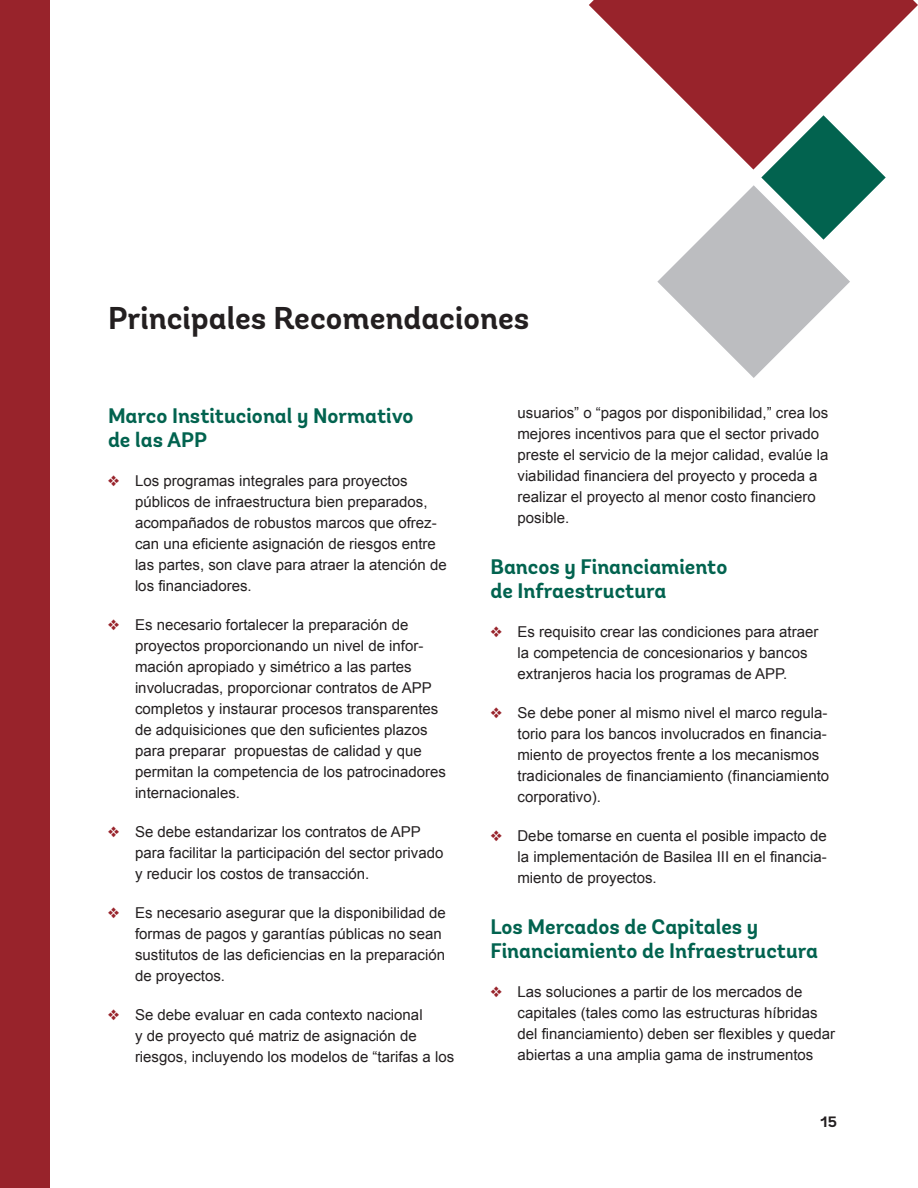
<style>
.page{position:relative;width:918px;height:1188px;background:#fff}
.page>*{position:absolute;margin:0;border:0;box-sizing:border-box;transform-origin:0 0}
.t1{font:700 31.5px "Andes";color:#231f20}
.t2{font:700 21px/24px "Andes";color:#02634f}
.t3{font:15px/21px "Arial";color:#231f20}
.t4{font:700 15px "Andes";color:#231f20}
.s1{color:#98232b}
</style>
<div class="page">
<svg style="left:589px;top:0;width:329px;height:115px;fill:#98232b"></svg>
<svg style="left:657px;top:115px;width:229px;height:263px"></svg>
<div style="left:0;top:0;width:50px;height:1188px;background:#98232b"></div>
<h1 class="t1" style="left:108px;top:299px;width:423px">Principales Recomendaciones</h1>
<h2 class="t2" style="left:108px;top:404px;width:307px">Marco Institucional y Normativo de las APP</h2>
<p class="t3" style="left:135px;top:470px;width:313px;text-indent:-27px"><span class="s1">❖</span> Los programas integrales para proyectos públicos de infraestructura bien preparados, acompañados de robustos marcos que ofrez&shy;can una eficiente asignación de riesgos entre las partes, son clave para atraer la atención de los financiadores.</p>
<p class="t3" style="left:135px;top:614px;width:312px;text-indent:-27px"><span class="s1">❖</span> Es necesario fortalecer la preparación de proyectos proporcionando un nivel de infor&shy;mación apropiado y simétrico a las partes involucradas, proporcionar contratos de APP completos y instaurar procesos transparentes de adquisiciones que den suficientes plazos para preparar propuestas de calidad y que permitan la competencia de los patrocinadores internacionales.</p>
<p class="t3" style="left:135px;top:821px;width:310px;text-indent:-27px"><span class="s1">❖</span> Se debe estandarizar los contratos de APP para facilitar la participación del sector privado y reducir los costos de transacción.</p>
<p class="t3" style="left:135px;top:902px;width:312px;text-indent:-27px"><span class="s1">❖</span> Es necesario asegurar que la disponibilidad de formas de pagos y garantías públicas no sean sustitutos de las deficiencias en la preparación de proyectos.</p>
<p class="t3" style="left:135px;top:1004px;width:321px;text-indent:-27px"><span class="s1">❖</span> Se debe evaluar en cada contexto nacional<br>y de proyecto qué matriz de asignación de riesgos, incluyendo los modelos de “tarifas a los</p>
<p class="t3" style="left:518px;top:402px;width:312px">usuarios” o “pagos por disponibilidad,” crea los mejores incentivos para que el sector privado preste el servicio de la mejor calidad, evalúe la viabilidad financiera del proyecto y proceda a realizar el proyecto al menor costo financiero posible.</p>
<h2 class="t2" style="left:490px;top:555px;width:238px">Bancos y Financiamiento de Infraestructura</h2>
<p class="t3" style="left:518px;top:621px;width:302px;text-indent:-27px"><span class="s1">❖</span> Es requisito crear las condiciones para atraer la competencia de concesionarios y bancos extranjeros hacia los programas de APP.</p>
<p class="t3" style="left:518px;top:702px;width:313px;text-indent:-27px"><span class="s1">❖</span> Se debe poner al mismo nivel el marco regula&shy;torio para los bancos involucrados en financia&shy;miento de proyectos frente a los mecanismos tradicionales de financiamiento (financiamiento corporativo).</p>
<p class="t3" style="left:518px;top:825px;width:311px;text-align:justify;text-indent:-27px"><span class="s1">❖</span> Debe tomarse en cuenta el posible impacto de la implementación de Basilea III en el financia&shy;miento de proyectos.</p>
<h2 class="t2" style="left:490px;top:915px;width:329px">Los Mercados de Capitales y<br>Financiamiento de Infraestructura</h2>
<p class="t3" style="left:518px;top:981px;width:319px;text-indent:-27px"><span class="s1">❖</span> Las soluciones a partir de los mercados de capitales (tales como las estructuras híbridas del financiamiento) deben ser flexibles y quedar abiertas a una amplia gama de instrumentos</p>
<p class="t4" style="left:821px;top:1113px;width:18px">15</p>
</div>
